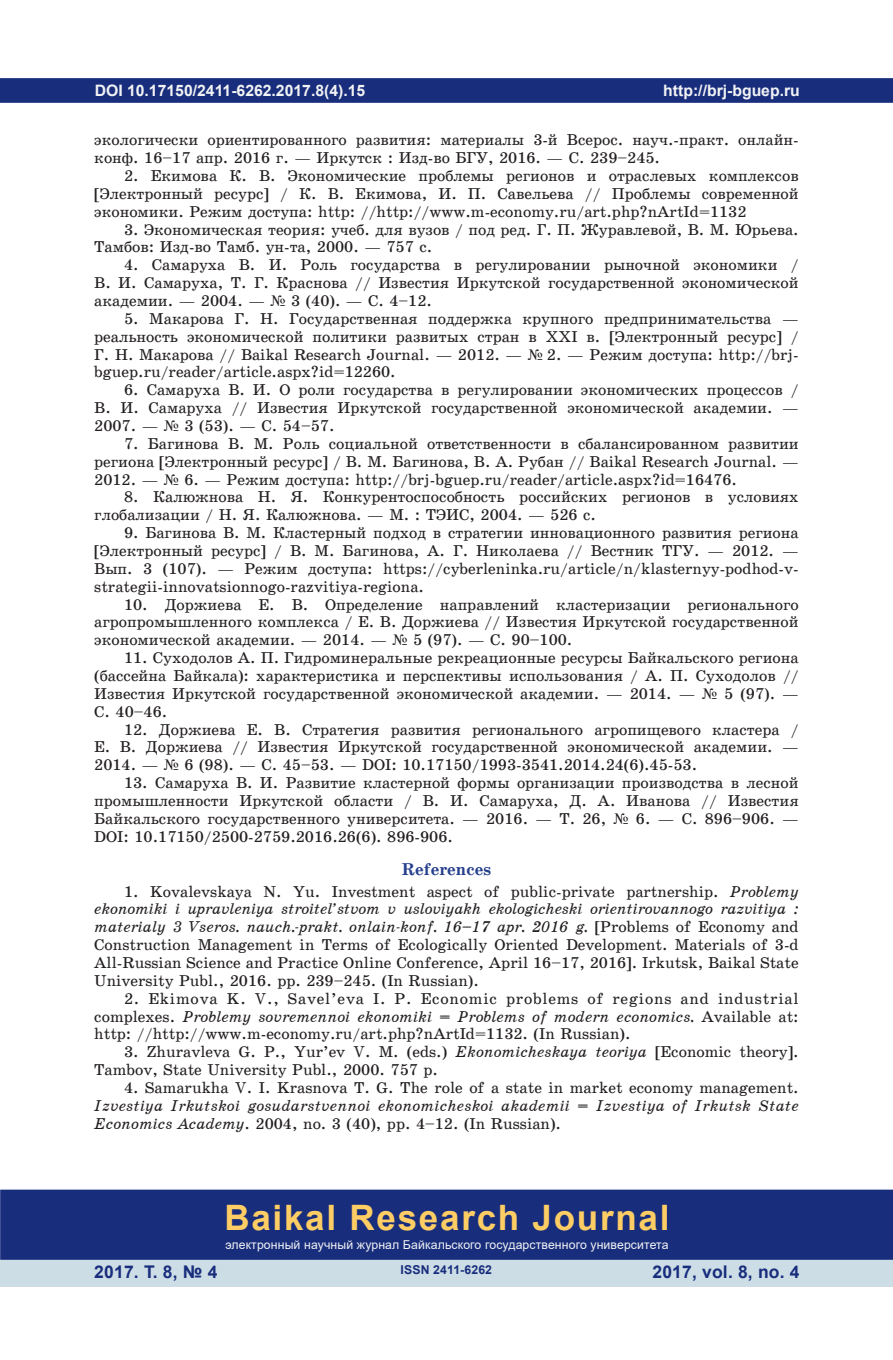
<style>
.page{position:relative;width:893px;height:1360px;background:#fff}
.page>*{position:absolute;margin:0;border:0;box-sizing:border-box;transform-origin:0 0}
.Текст{font:700 35px "Arial";letter-spacing:.05em;color:#fecd64}
.Текст-2{font:700 17.5px "Arial";letter-spacing:.01em;color:#182d7c}
.Подзаголовок1{font:17.15px "School Book C Bold";color:#253f8e}
.Текст_вопросы{font:15.75px/17.8px "School Book C";color:#231f20;text-align:justify}
.Текст-3{font:700 15.75px "Arial";color:#f2f3f4}
.Текст-4{font:12.25px "Arial";letter-spacing:.01em;color:#f2f3f4}
.Текст-5{font:700 12.25px "Arial";letter-spacing:.01em;color:#182d7c}
.s1{font-family:"Times New Roman"}
.s2{font-family:"School Book C Italic"}
</style>
<div class="page">
<div style="left:1px;top:79px;width:891px;height:23px;background:#182d7c"></div>
<div style="left:0;top:78px;width:893px;height:25px;border:2px solid #182d7c"></div>
<div style="left:0;top:1258px;width:893px;height:28px;background:#cddde6"></div>
<div style="left:1px;top:1190px;width:891px;height:68px;background:#182d7c"></div>
<div style="left:0;top:1189px;width:893px;height:70px;border:2px solid #182d7c"></div>
<p class="Текст-3" style="left:95px;top:79px;width:272px">DOI 10.17150/2411-6262.2017.8(4).15</p>
<p class="Текст_вопросы" style="left:94px;top:131px;width:706px">экологически ориентированного развития: материалы 3-й Всерос. науч.-практ. онлайн&shy;конф. 16–17 апр. 2016 г. — Иркутск : Изд-во БГУ, 2016. — С. 239–245.</p>
<p class="Текст_вопросы" style="left:94px;top:167px;width:706px;text-indent:30px">2. Екимова К. В. Экономические проблемы регионов и отраслевых комплексов [Электронный ресурс] / К. В. Екимова, И. П. Савельева // Проблемы современной экономики. Режим доступа: http: //http://www.m-economy.ru/art.php?nArtId=1132</p>
<p class="Текст_вопросы" style="left:94px;top:220px;width:706px;text-indent:30px">3. Экономическая теория: учеб. для вузов / под ред. Г. П. Журавлевой, В. М. Юрьева.<br>Тамбов: Изд-во Тамб. ун-та, 2000. — 757 с.</p>
<p class="Текст_вопросы" style="left:94px;top:256px;width:706px;text-indent:30px">4. Самаруха В. И. Роль государства в регулировании рыночной экономики / В. И. Самаруха, Т. Г. Краснова // Известия Иркутской государственной экономической академии. — 2004. — <span class="s1">№</span> 3 (40). — С. 4–12.</p>
<p class="Текст_вопросы" style="left:94px;top:310px;width:706px;text-indent:30px">5. Макарова Г. Н. Государственная поддержка крупного предпринимательства — реальность экономической политики развитых стран в XXI в. [Электронный ресурс] / Г. Н. Макарова // Baikal Research Journal. — 2012. — <span class="s1">№</span> 2. — Режим доступа: http://brj&shy;bguep.ru/reader/article.aspx?id=12260.</p>
<p class="Текст_вопросы" style="left:94px;top:381px;width:706px;text-indent:30px">6. Самаруха В. И. О роли государства в регулировании экономических процессов / В. И. Самаруха // Известия Иркутской государственной экономической академии. — 2007. — <span class="s1">№</span> 3 (53). — С. 54–57.</p>
<p class="Текст_вопросы" style="left:94px;top:435px;width:706px;text-indent:30px">7. Багинова В. М. Роль социальной ответственности в сбалансированном развитии региона [Электронный ресурс] / В. М. Багинова, В. А. Рубан // Baikal Research Journal. — 2012. — <span class="s1">№</span> 6. — Режим доступа: http://brj-bguep.ru/reader/article.aspx?id=16476.</p>
<p class="Текст_вопросы" style="left:94px;top:488px;width:706px;text-indent:30px">8. Калюжнова Н. Я. Конкурентоспособность российских регионов в условиях глобализации / Н. Я. Калюжнова. — М. : ТЭИС, 2004. — 526 с.</p>
<p class="Текст_вопросы" style="left:94px;top:524px;width:706px;text-indent:30px">9. Багинова В. М. Кластерный подход в стратегии инновационного развития региона [Электронный ресурс] / В. М. Багинова, А. Г. Николаева // Вестник ТГУ. — 2012. — Вып. 3 (107). — Режим доступа: https://cyberleninka.ru/article/n/klasternyy-podhod-v&shy;strategii-innovatsionnogo-razvitiya-regiona.</p>
<p class="Текст_вопросы" style="left:94px;top:595px;width:706px;text-indent:30px">10. Доржиева Е. В. Определение направлений кластеризации регионального агропромышленного комплекса / Е. В. Доржиева // Известия Иркутской государственной экономической академии. — 2014. — <span class="s1">№</span> 5 (97). — С. 90–100.</p>
<p class="Текст_вопросы" style="left:94px;top:649px;width:706px;text-indent:30px">11. Суходолов А. П. Гидроминеральные рекреационные ресурсы Байкальского региона (бассейна Байкала): характеристика и перспективы использования / А. П. Суходолов // Известия Иркутской государственной экономической академии. — 2014. — <span class="s1">№</span> 5 (97). — С. 40–46.</p>
<p class="Текст_вопросы" style="left:94px;top:720px;width:706px;text-indent:30px">12. Доржиева Е. В. Стратегия развития регионального агропищевого кластера / Е. В. Доржиева // Известия Иркутской государственной экономической академии. — 2014. — <span class="s1">№</span> 6 (98). — С. 45–53. — DOI: 10.17150/1993-3541.2014.24(6).45-53.</p>
<p class="Текст_вопросы" style="left:94px;top:774px;width:706px;text-indent:30px">13. Самаруха В. И. Развитие кластерной формы организации производства в лесной промышленности Иркутской области / В. И. Самаруха, Д. А. Иванова // Известия Байкальского государственного университета. — 2016. — Т. 26, <span class="s1">№</span> 6. — С. 896–906. — DOI: 10.17150/2500-2759.2016.26(6). 896-906.</p>
<p class="Подзаголовок1" style="left:402px;top:859px;width:91px">References</p>
<p class="Текст_вопросы" style="left:94px;top:882px;width:706px;text-indent:30px">1. Kovalevskaya N. Yu. Investment aspect of public-private partnership. <span class="s2">Problemy ekonomiki i upravleniya stroitel’stvom v usloviyakh ekologicheski orientirovannogo razvitiya : materialy 3 Vseros. nauch.-prakt. onlain-konf. 16–17 apr. 2016 g.</span> [Problems of Economy and Construction Management in Terms of Ecologically Oriented Development. Materials of 3-d All-Russian Science and Practice Online Conference, April 16–17, 2016]. Irkutsk, Baikal State University Publ., 2016. pp. 239–245. (In Russian).</p>
<p class="Текст_вопросы" style="left:94px;top:989px;width:706px;text-indent:30px">2. Ekimova K. V., Savel’eva I. P. Economic problems of regions and industrial complexes. <span class="s2">Problemy sovremennoi ekonomiki = Problems of modern economics.</span> Available at: http: //http://www.m-economy.ru/art.php?nArtId=1132. (In Russian).</p>
<p class="Текст_вопросы" style="left:94px;top:1043px;width:706px;text-indent:30px">3. Zhuravleva G. P., Yur’ev V. M. (eds.) <span class="s2">Ekonomicheskaya teoriya</span> [Economic theory].<br>Tambov, State University Publ., 2000. 757 p.</p>
<p class="Текст_вопросы" style="left:94px;top:1078px;width:706px;text-indent:30px">4. Samarukha V. I. Krasnova T. G. The role of a state in market economy management.<br><span class="s2">Izvestiya Irkutskoi gosudarstvennoi ekonomicheskoi akademii = Izvestiya of Irkutsk State Economics Academy</span>. 2004, no. 3 (40), pp. 4–12. (In Russian).</p>
<p class="Текст-3" style="left:663px;top:79px;width:138px">http://brj-bguep.ru</p>
<p class="Текст" style="left:224px;top:1192px;width:447px">Baikal Research Journal</p>
<p class="Текст-4" style="left:225px;top:1236px;width:445px">электронный научный журнал Байкальского государственного университета</p>
<p class="Текст-5" style="left:401px;top:1261px;width:93px">ISSN 2411-6262</p>
<p class="Текст-2" style="left:94px;top:1259px;width:125px">2017. Т. 8, № 4</p>
<p class="Текст-2" style="left:652px;top:1259px;width:149px">2017, vol. 8, no. 4</p>
</div>
